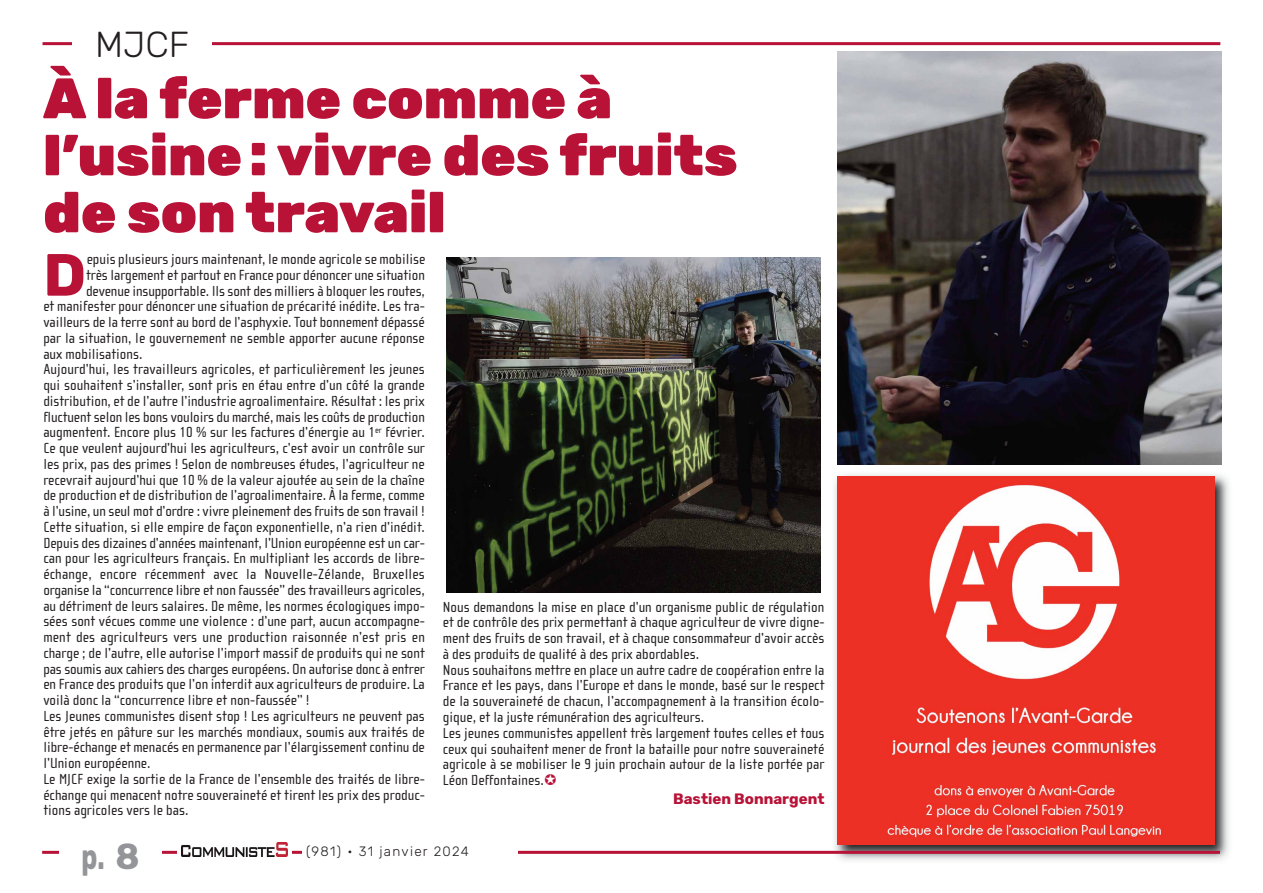
<style>
.page{position:relative;width:1263px;height:893px;background:#fff}
.page>*{position:absolute;margin:0;border:0;box-sizing:border-box;transform-origin:0 0}
.t1{font:700 59.4px "Rubik";color:#b81237}
.t2{font:900 57px/57px "Rubik";color:#b81237}
.t3{font:300 36px "Rubik";color:#231f20}
.t4{font:700 36px "Rubik";color:#939598;scale:.7 1}
.t5{font:15px/15.8px "Cholla Sans";color:#231f20}
.t6{font:700 15px "Rubik";color:#b81237}
.t7{font:300 13.5px "Rubik";letter-spacing:.095em;color:#231f20}
</style>
<div class="page">
<img style="left:831px;top:474px;width:398px;height:387px">
<img style="left:838px;top:476px;width:377px;height:369px">
<hr style="left:42px;top:851px;width:1178px;height:3px;background:#b81237">
<hr style="left:43px;top:42px;width:1177px;height:3px;background:#b81237">
<div style="left:60px;top:835px;width:102px;height:46px;background:#fff"></div>
<div style="left:177px;top:842px;width:114px;height:19px;background:#fff"></div>
<img style="left:182px;top:843px;width:105px;height:14px">
<div style="left:302px;top:843px;width:215px;height:17px;background:#fff"></div>
<div style="left:73px;top:23px;width:139px;height:51px;background:#fff"></div>
<img style="left:446px;top:258px;width:375px;height:335px">
<img style="left:838px;top:51px;width:383px;height:414px">
<h3 class="t3" style="left:95px;top:23px;width:96px">MJCF</h3>
<h2 class="t2" style="left:43px;top:70px;width:696px">À la ferme comme à l’usine : vivre des fruits de son travail</h2>
<h1 class="t1" style="left:43px;top:240px;width:44px">D</h1>
<p class="t5" style="left:87px;top:253px;width:340px">epuis plusieurs jours maintenant, le monde agricole se mobilise</p>
<p class="t5" style="left:86px;top:269px;width:340px">très largement et partout en France pour dénoncer une situation</p>
<p class="t5" style="left:86px;top:284px;width:340px">devenue insupportable. Ils sont des milliers à bloquer les routes,</p>
<p class="t5" style="left:43px;top:300px;width:383px">et manifester pour dénoncer une situation de précarité inédite. Les tra-</p>
<p class="t5" style="left:43px;top:316px;width:383px">vailleurs de la terre sont au bord de l’asphyxie. Tout bonnement dépassé</p>
<p class="t5" style="left:43px;top:332px;width:383px">par la situation, le gouvernement ne semble apporter aucune réponse</p>
<p class="t5" style="left:43px;top:347px;width:101px">aux mobilisations.</p>
<p class="t5" style="left:43px;top:363px;width:383px">Aujourd’hui, les travailleurs agricoles, et particulièrement les jeunes</p>
<p class="t5" style="left:43px;top:379px;width:383px">qui souhaitent s’installer, sont pris en étau entre d’un côté la grande</p>
<p class="t5" style="left:43px;top:395px;width:383px">distribution, et de l’autre l’industrie agroalimentaire. Résultat : les prix</p>
<p class="t5" style="left:43px;top:410px;width:383px">fluctuent selon les bons vouloirs du marché, mais les coûts de production</p>
<p class="t5" style="left:43px;top:426px;width:383px">augmentent. Encore plus 10 % sur les factures d’énergie au 1<sup>er</sup> février.</p>
<p class="t5" style="left:43px;top:442px;width:383px">Ce que veulent aujourd’hui les agriculteurs, c’est avoir un contrôle sur</p>
<p class="t5" style="left:43px;top:458px;width:383px">les prix, pas des primes ! Selon de nombreuses études, l’agriculteur ne</p>
<p class="t5" style="left:43px;top:473px;width:383px">recevrait aujourd’hui que 10 % de la valeur ajoutée au sein de la chaîne</p>
<p class="t5" style="left:43px;top:489px;width:383px">de production et de distribution de l’agroalimentaire. À la ferme, comme</p>
<p class="t5" style="left:43px;top:505px;width:383px">à l’usine, un seul mot d’ordre : vivre pleinement des fruits de son travail !</p>
<p class="t5" style="left:43px;top:521px;width:383px">Cette situation, si elle empire de façon exponentielle, n’a rien d’inédit.</p>
<p class="t5" style="left:43px;top:536px;width:383px">Depuis des dizaines d’années maintenant, l’Union européenne est un car-</p>
<p class="t5" style="left:43px;top:552px;width:383px">can pour les agriculteurs français. En multipliant les accords de libre-</p>
<p class="t5" style="left:43px;top:568px;width:383px">échange, encore récemment avec la Nouvelle-Zélande, Bruxelles</p>
<p class="t5" style="left:43px;top:584px;width:383px">organise la “concurrence libre et non faussée” des travailleurs agricoles,</p>
<p class="t5" style="left:43px;top:599px;width:383px">au détriment de leurs salaires. De même, les normes écologiques impo-</p>
<p class="t5" style="left:43px;top:615px;width:383px">sées sont vécues comme une violence : d’une part, aucun accompagne-</p>
<p class="t5" style="left:43px;top:631px;width:383px">ment des agriculteurs vers une production raisonnée n’est pris en</p>
<p class="t5" style="left:43px;top:647px;width:383px">charge ; de l’autre, elle autorise l’import massif de produits qui ne sont</p>
<p class="t5" style="left:43px;top:662px;width:383px">pas soumis aux cahiers des charges européens. On autorise donc à entrer</p>
<p class="t5" style="left:43px;top:678px;width:383px">en France des produits que l’on interdit aux agriculteurs de produire. La</p>
<p class="t5" style="left:43px;top:694px;width:268px">voilà donc la “concurrence libre et non-faussée” !</p>
<p class="t5" style="left:43px;top:710px;width:383px">Les Jeunes communistes disent stop ! Les agriculteurs ne peuvent pas</p>
<p class="t5" style="left:43px;top:725px;width:383px">être jetés en pâture sur les marchés mondiaux, soumis aux traités de</p>
<p class="t5" style="left:43px;top:741px;width:383px">libre-échange et menacés en permanence par l’élargissement continu de</p>
<p class="t5" style="left:43px;top:757px;width:109px">l’Union européenne.</p>
<p class="t5" style="left:43px;top:773px;width:383px">Le MJCF exige la sortie de la France de l’ensemble des traités de libre-</p>
<p class="t5" style="left:43px;top:788px;width:383px">échange qui menacent notre souveraineté et tirent les prix des produc-</p>
<p class="t5" style="left:43px;top:804px;width:147px">tions agricoles vers le bas.</p>
<p class="t5" style="left:443px;top:600px;width:383px">Nous demandons la mise en place d’un organisme public de régulation et de contrôle des prix permettant à chaque agriculteur de vivre digne&shy;ment des fruits de son travail, et à chaque consommateur d’avoir accès à des produits de qualité à des prix abordables.<br>Nous souhaitons mettre en place un autre cadre de coopération entre la France et les pays, dans l’Europe et dans le monde, basé sur le respect de la souveraineté de chacun, l’accompagnement à la transition écolo&shy;gique, et la juste rémunération des agriculteurs.<br>Les jeunes communistes appellent très largement toutes celles et tous ceux qui souhaitent mener de front la bataille pour notre souveraineté agricole à se mobiliser le 9 juin prochain autour de la liste portée par Léon Deffontaines.</p>
<p class="t6" style="left:673px;top:790px;width:153px">Bastien Bonnargent</p>
<h3 class="t4" style="left:82px;top:835px;width:84px">p. 8</h3>
<p class="t7" style="left:306px;top:843px;width:164px">(981) • 31 janvier 2024</p>
</div>
